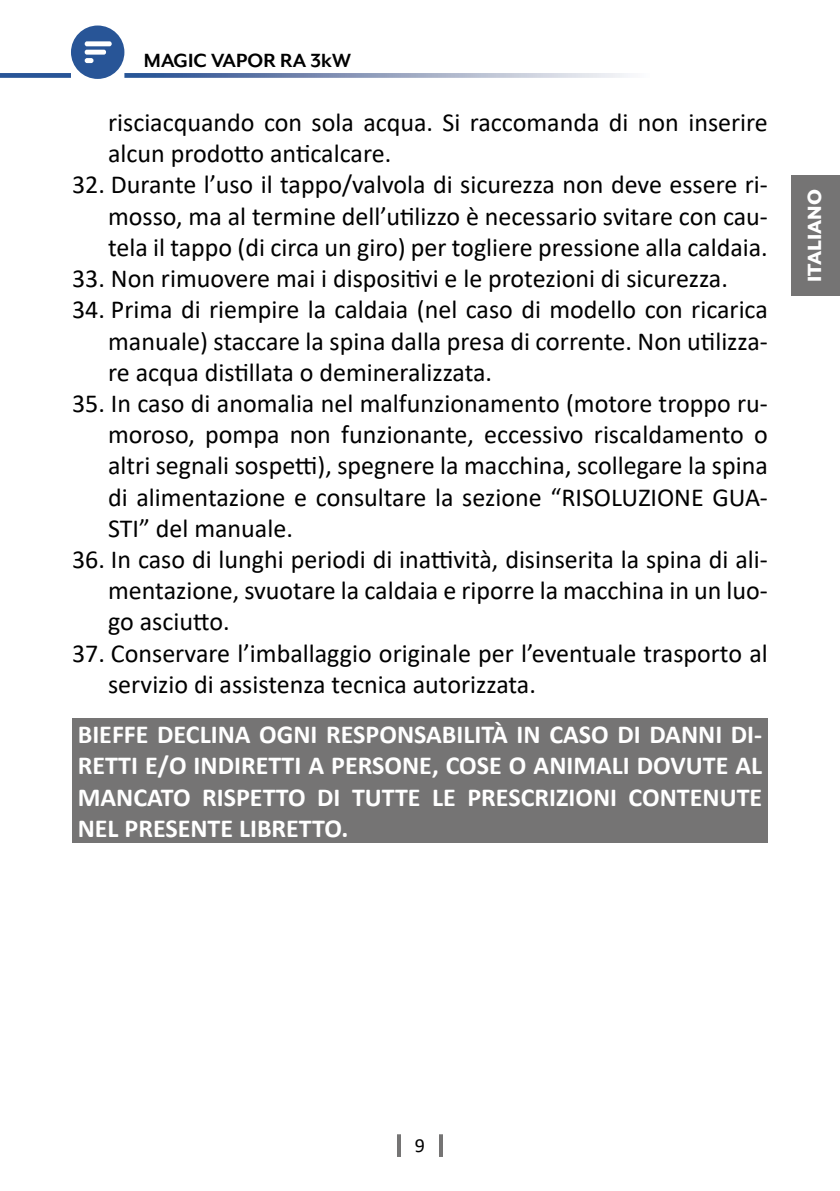
<style>
.page{position:relative;width:840px;height:1191px;background:#fff}
.page>*{position:absolute;margin:0;border:0;box-sizing:border-box;transform-origin:0 0}
.t1{font:26px/31.2px "Calibri";color:#000;text-align:justify}
.t2{font:700 26px/31.2px "Calibri";color:#fff;text-align:justify}
.t3{font:700 22px "Mr Eaves XL Mod OT";color:#000}
.t4{font:800 22px "Mr Eaves XL Mod OT";color:#fff}
.t5{font:20px "Calibri";color:#000}
</style>
<div class="page">
<svg style="left:71px;top:26px;width:53px;height:53px"></svg>
<svg style="left:124px;top:73px;width:504px;height:5px;background:#92a2c1"></svg>
<div style="left:0;top:73px;width:71px;height:5px;background:#285597"></div>
<hr style="left:397px;top:1134px;width:4px;height:23px;background:#757474">
<hr style="left:439px;top:1134px;width:4px;height:23px;background:#757474">
<div style="left:791px;top:175px;width:48px;height:121px;background:#757474"></div>
<div style="left:72px;top:718px;width:695px;height:124px;background:#757474"></div>
<p class="t3" style="left:144px;top:49px;width:208px">MAGIC VAPOR RA 3kW</p>
<p class="t1" style="left:108px;top:106px;width:661px">risciacquando con sola acqua. Si raccomanda di non inserire alcun prodotto anticalcare.</p>
<p class="t1" style="left:108px;top:168px;width:661px;text-indent:-36px">32. Durante l’uso il tappo/valvola di sicurezza non deve essere ri&shy;mosso, ma al termine dell’utilizzo è necessario svitare con cau&shy;tela il tappo (di circa un giro) per togliere pressione alla caldaia.</p>
<p class="t1" style="left:72px;top:262px;width:657px">33. Non rimuovere mai i dispositivi e le protezioni di sicurezza.</p>
<p class="t1" style="left:108px;top:293px;width:661px;text-indent:-36px">34. Prima di riempire la caldaia (nel caso di modello con ricarica manuale) staccare la spina dalla presa di corrente. Non utilizza&shy;re acqua distillata o demineralizzata.</p>
<p class="t1" style="left:108px;top:387px;width:661px;text-indent:-36px">35. In caso di anomalia nel malfunzionamento (motore troppo ru&shy;moroso, pompa non funzionante, eccessivo riscaldamento o altri segnali sospetti), spegnere la macchina, scollegare la spina di alimentazione e consultare la sezione “RISOLUZIONE GUA-STI” del manuale.</p>
<p class="t1" style="left:108px;top:543px;width:661px;text-indent:-36px">36. In caso di lunghi periodi di inattività, disinserita la spina di ali&shy;mentazione, svuotare la caldaia e riporre la macchina in un luo&shy;go asciutto.</p>
<p class="t1" style="left:108px;top:636px;width:661px;text-indent:-36px">37. Conservare l’imballaggio originale per l’eventuale trasporto al servizio di assistenza tecnica autorizzata.</p>
<p class="t2" style="left:78px;top:718px;width:685px">BIEFFE DECLINA OGNI RESPONSABILITÀ IN CASO DI DANNI DI-RETTI E/O INDIRETTI A PERSONE, COSE O ANIMALI DOVUTE AL MANCATO RISPETTO DI TUTTE LE PRESCRIZIONI CONTENUTE NEL PRESENTE LIBRETTO.</p>
<p class="t4" style="left:803px;top:282px;width:94px;rotate:-90deg">ITALIANO</p>
<p class="t5" style="left:414px;top:1131px;width:12px">9</p>
</div>
